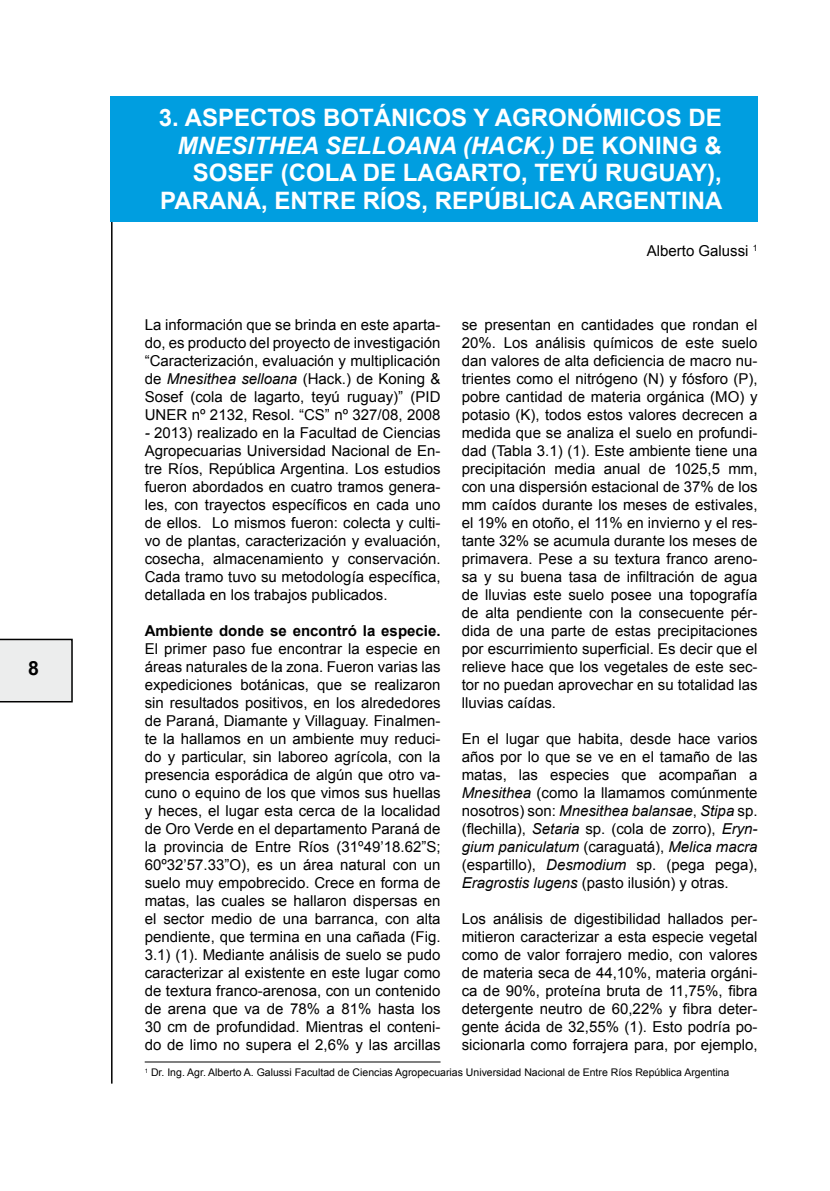
<style>
.page{position:relative;width:830px;height:1191px;background:#fff}
.page>*{position:absolute;margin:0;border:0;box-sizing:border-box;transform-origin:0 0}
.t1{font:700 24px/27.6px "Arial";color:#fff;text-align:right}
.t2{font:700 19.5px "Arial";color:#000}
.t3{font:15px/18px "Arial";color:#000;text-align:justify}
.t4{font:700 15px "Arial";color:#000}
.t5{font:10.5px "Arial";color:#000}
.s1{font-style:italic}
</style>
<div class="page">
<svg style="left:0;top:638px;width:73px;height:64px;background:#dedfdf"></svg>
<hr style="left:111px;top:97px;width:1px;height:986px;background:#000">
<div style="left:110px;top:96px;width:647px;height:126px;background:#009ee0"></div>
<hr style="left:145px;top:1061px;width:295px;height:1px;background:#000">
<h2 class="t2" style="left:28px;top:654px;width:12px">8</h2>
<h1 class="t1" style="left:159px;top:105px;width:565px">3. ASPECTOS BOTÁNICOS Y AGRONÓMICOS DE <span class="s1">MNESITHEA SELLOANA (HACK.)</span> DE KONING &amp; SOSEF (COLA DE LAGARTO, TEYÚ RUGUAY), PARANÁ, ENTRE RÍOS, REPÚBLICA ARGENTINA</h1>
<p class="t3" style="left:646px;top:242px;width:112px">Alberto Galussi <sup>1</sup></p>
<p class="t3" style="left:145px;top:316px;width:297px">La información que se brinda en este aparta&shy;do, es producto del proyecto de investigación “Caracterización, evaluación y multiplicación de <span class="s1">Mnesithea selloana</span> (Hack.) de Koning &amp; Sosef (cola de lagarto, teyú ruguay)” (PID UNER nº 2132, Resol. “CS” nº 327/08, 2008</p>
<p class="t3" style="left:145px;top:424px;width:297px"><span class="s1">-</span> 2013) realizado en la Facultad de Ciencias Agropecuarias Universidad Nacional de En&shy;tre Ríos, República Argentina. Los estudios fueron abordados en cuatro tramos genera&shy;les, con trayectos específicos en cada uno de ellos. Lo mismos fueron: colecta y culti&shy;vo de plantas, caracterización y evaluación, cosecha, almacenamiento y conservación.<br>Cada tramo tuvo su metodología específica, detallada en los trabajos publicados.</p>
<p class="t4" style="left:145px;top:621px;width:297px">Ambiente donde se encontró la especie.</p>
<p class="t3" style="left:145px;top:640px;width:297px">El primer paso fue encontrar la especie en áreas naturales de la zona. Fueron varias las expediciones botánicas, que se realizaron sin resultados positivos, en los alrededores de Paraná, Diamante y Villaguay. Finalmen&shy;te la hallamos en un ambiente muy reduci&shy;do y particular, sin laboreo agrícola, con la presencia esporádica de algún que otro va&shy;cuno o equino de los que vimos sus huellas y heces, el lugar esta cerca de la localidad de Oro Verde en el departamento Paraná de la provincia de Entre Ríos (31º49’18.62”S; 60º32’57.33”O), es un área natural con un suelo muy empobrecido. Crece en forma de matas, las cuales se hallaron dispersas en el sector medio de una barranca, con alta pendiente, que termina en una cañada (Fig.<br>3.1) (1). Mediante análisis de suelo se pudo caracterizar al existente en este lugar como de textura franco-arenosa, con un contenido de arena que va de 78% a 81% hasta los 30 cm de profundidad. Mientras el conteni&shy;do de limo no supera el 2,6% y las arcillas</p>
<p class="t3" style="left:461px;top:316px;width:297px">se presentan en cantidades que rondan el 20%. Los análisis químicos de este suelo dan valores de alta deficiencia de macro nu&shy;trientes como el nitrógeno (N) y fósforo (P), pobre cantidad de materia orgánica (MO) y potasio (K), todos estos valores decrecen a medida que se analiza el suelo en profundi&shy;dad (Tabla 3.1) (1). Este ambiente tiene una precipitación media anual de 1025,5 mm, con una dispersión estacional de 37% de los mm caídos durante los meses de estivales, el 19% en otoño, el 11% en invierno y el res&shy;tante 32% se acumula durante los meses de primavera. Pese a su textura franco areno&shy;sa y su buena tasa de infiltración de agua de lluvias este suelo posee una topografía de alta pendiente con la consecuente pér&shy;dida de una parte de estas precipitaciones por escurrimiento superficial. Es decir que el relieve hace que los vegetales de este sec&shy;tor no puedan aprovechar en su totalidad las lluvias caídas.</p>
<p class="t3" style="left:461px;top:730px;width:297px">En el lugar que habita, desde hace varios años por lo que se ve en el tamaño de las matas, las especies que acompañan a <span class="s1">Mnesithea</span> (como la llamamos comúnmente nosotros) son: <span class="s1">Mnesithea balansae</span>, <span class="s1">Stipa</span> sp. (flechilla), <span class="s1">Setaria</span> sp. (cola de zorro), <span class="s1">Eryn&shy;gium paniculatum</span> (caraguatá), <span class="s1">Melica macra </span>(espartillo), <span class="s1">Desmodium</span> sp. (pega pega), <span class="s1">Eragrostis lugens</span> (pasto ilusión) y otras.</p>
<p class="t3" style="left:461px;top:910px;width:297px">Los análisis de digestibilidad hallados per&shy;mitieron caracterizar a esta especie vegetal como de valor forrajero medio, con valores de materia seca de 44,10%, materia orgáni&shy;ca de 90%, proteína bruta de 11,75%, fibra detergente neutro de 60,22% y fibra deter&shy;gente ácida de 32,55% (1). Esto podría po&shy;sicionarla como forrajera para, por ejemplo,</p>
<p class="t5" style="left:145px;top:1065px;width:586px"><sup>1</sup> Dr. Ing. Agr. Alberto A. Galussi Facultad de Ciencias Agropecuarias Universidad Nacional de Entre Ríos República Argentina</p>
</div>
